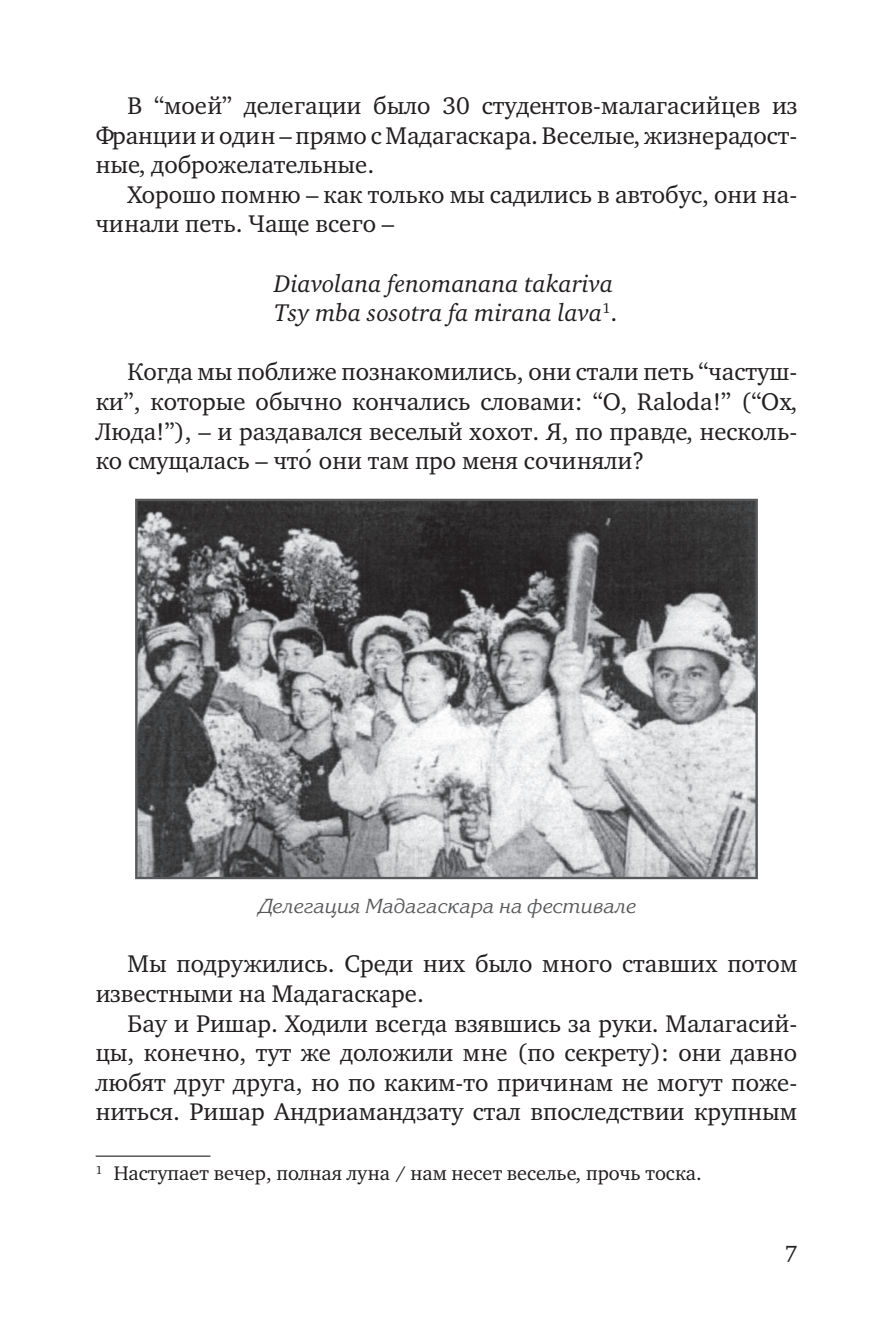
<style>
.page{position:relative;width:893px;height:1340px;background:#fff}
.page>*{position:absolute;margin:0;border:0;box-sizing:border-box;transform-origin:0 0}
.t1{font:24.75px/29.7px "Charter C";color:#231f20;text-align:justify}
.t2{font:italic 24.75px/29.7px "Charter C";color:#231f20}
.t3{font:22.5px "Charter C";color:#231f20}
.t4{font:20.25px "Charter C";color:#231f20}
.t5{font:italic 20.25px "Korinna C";color:#57585a}
.s1{font-style:normal}
</style>
<div class="page">
<img style="left:139px;top:503px;width:615px;height:372px">
<div style="left:135px;top:499px;width:623px;height:380px;border:2px solid #57585a"></div>
<hr style="left:96px;top:1155px;width:114px;height:1px;background:#231f20">
<p class="t1" style="left:96px;top:93px;width:703px;text-indent:32px">В “моей” делегации было 30 студентов-малагасийцев из Франции и один – прямо с Мадагаскара. Веселые, жизнерадост&shy;ные, доброжелательные.</p>
<p class="t1" style="left:96px;top:181px;width:703px;text-indent:32px">Хорошо помню – как только мы садились в автобус, они на&shy;чинали петь. Чаще всего –</p>
<p class="t2" style="left:274px;top:270px;width:345px">Diavolana fenomanana takariva<br>Tsy mba sosotra fa mirana lava<sup>1</sup><span class="s1">.</span></p>
<p class="t1" style="left:96px;top:359px;width:703px;text-indent:32px">Когда мы поближе познакомились, они стали петь “частуш&shy;ки”, которые обычно кончались словами: “O, Raloda!” (“Ох, Люда!”), – и раздавался веселый хохот. Я, по правде, несколь&shy;ко смущалась – чтo´ они там про меня сочиняли?</p>
<p class="t5" style="left:258px;top:898px;width:379px">Делегация Мадагаскара на фестивале</p>
<p class="t1" style="left:96px;top:951px;width:703px;text-indent:32px">Мы подружились. Среди них было много ставших потом известными на Мадагаскаре.</p>
<p class="t1" style="left:96px;top:1010px;width:703px;text-indent:32px">Бау и Ришар. Ходили всегда взявшись за руки. Малагасий&shy;цы, конечно, тут же доложили мне (по секрету): они давно любят друг друга, но по каким-то причинам не могут поже&shy;ниться. Ришар Андриамандзату стал впоследствии крупным</p>
<p class="t4" style="left:96px;top:1165px;width:608px"><sup>1</sup> Наступает вечер, полная луна / нам несет веселье, прочь тоска.</p>
<p class="t3" style="left:785px;top:1243px;width:14px">7</p>
</div>
